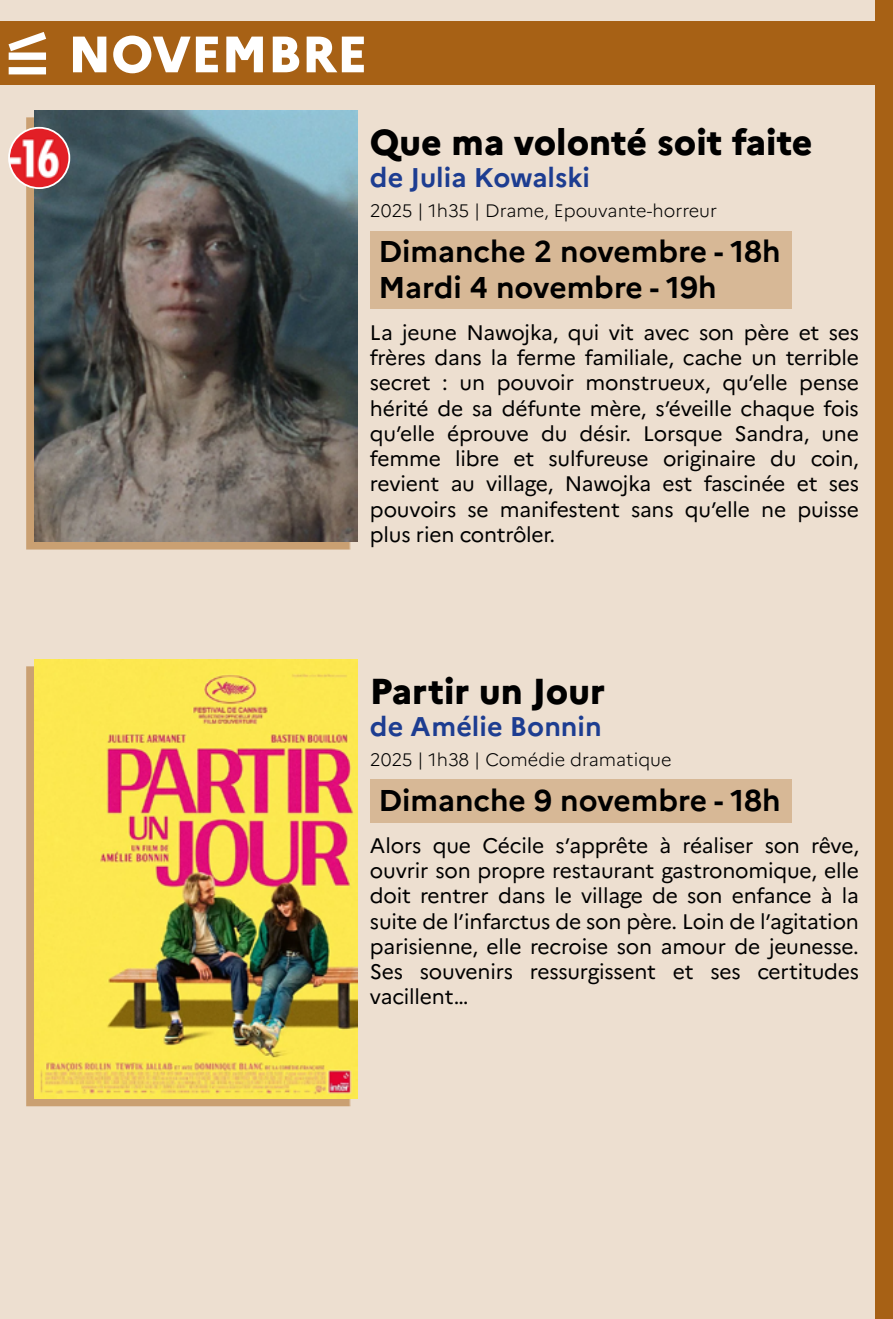
<style>
.page{position:relative;width:893px;height:1319px;background:#fff}
.page>*{position:absolute;margin:0;border:0;box-sizing:border-box;transform-origin:0 0}
.t1{font:800 51px "Marianne";color:#fff}
.t2{font:800 36px "Marianne";color:#000}
.t3{font:700 30px/36px "Marianne";color:#000}
.t4{font:700 27px "Marianne";color:#1d3d91}
.t5{font:21px/25.2px "Marianne";letter-spacing:-.01em;color:#000;text-align:justify}
.t6{font:300 18px "Marianne";color:#000}
</style>
<div class="page">
<div style="left:0;top:0;width:893px;height:1318px;background:#eddfd0"></div>
<div style="left:876px;top:0;width:17px;height:1318px;background:#a76115"></div>
<div style="left:0;top:21px;width:893px;height:64px;background:#a76115"></div>
<svg style="left:9px;top:32px;width:37px;height:42px"></svg>
<div style="left:370px;top:779px;width:422px;height:43px;background:#d7b896"></div>
<div style="left:27px;top:665px;width:324px;height:440px;background:#a76115;opacity:.5"></div>
<img style="left:34px;top:659px;width:323px;height:439px">
<div style="left:370px;top:231px;width:422px;height:77px;background:#d7b896"></div>
<div style="left:27px;top:117px;width:324px;height:432px;background:#caa072"></div>
<img style="left:34px;top:111px;width:323px;height:431px">
<img style="left:9px;top:128px;width:60px;height:60px;border-radius:30px">
<div style="left:8px;top:127px;width:62px;height:62px;border:2px solid #fff;border-radius:50%"></div>
<h1 class="t1" style="left:68px;top:15px;width:301px">NOVEMBRE</h1>
<h2 class="t2" style="left:370px;top:114px;width:444px">Que ma volonté soit faite</h2>
<p class="t4" style="left:370px;top:156px;width:221px">de Julia Kowalski</p>
<p class="t6" style="left:370px;top:197px;width:349px">2025 | 1h35 | Drame, Epouvante-horreur</p>
<h3 class="t3" style="left:378px;top:230px;width:404px">Dimanche 2 novembre - 18h<br>Mardi 4 novembre - 19h</h3>
<p class="t5" style="left:370px;top:318px;width:491px">La jeune Nawojka, qui vit avec son père et ses frères dans la ferme familiale, cache un terrible secret : un pouvoir monstrueux, qu’elle pense hérité de sa défunte mère, s’éveille chaque fois qu’elle éprouve du désir. Lorsque Sandra, une femme libre et sulfureuse originaire du coin, revient au village, Nawojka est fascinée et ses pouvoirs se manifestent sans qu’elle ne puisse plus rien contrôler.</p>
<h2 class="t2" style="left:370px;top:662px;width:236px">Partir un Jour</h2>
<p class="t4" style="left:370px;top:705px;width:233px">de Amélie Bonnin</p>
<p class="t6" style="left:370px;top:745px;width:303px">2025 | 1h38 | Comédie dramatique</p>
<h3 class="t3" style="left:378px;top:779px;width:404px">Dimanche 9 novembre - 18h</h3>
<p class="t5" style="left:370px;top:831px;width:491px">Alors que Cécile s’apprête à réaliser son rêve, ouvrir son propre restaurant gastronomique, elle doit rentrer dans le village de son enfance à la suite de l’infarctus de son père. Loin de l’agitation parisienne, elle recroise son amour de jeunesse.<br>Ses souvenirs ressurgissent et ses certitudes vacillent…</p>
</div>
